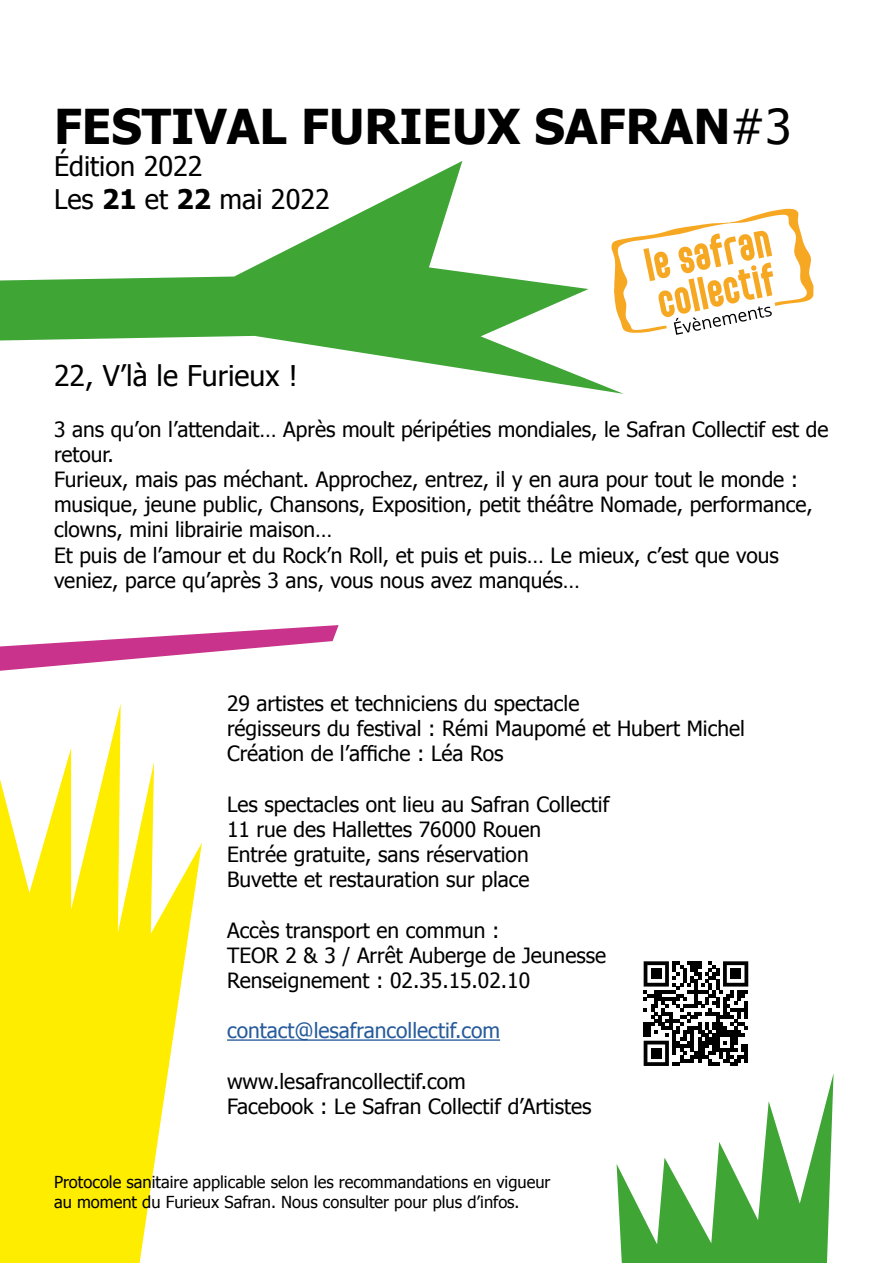
<style>
.page{position:relative;width:893px;height:1263px;background:#fff}
.page>*{position:absolute;margin:0;border:0;box-sizing:border-box;transform-origin:0 0}
.t1{font:700 48px "Tahoma";color:#000}
.t2{font:28.5px "Tahoma";color:#000}
.t3{font:27px/32.4px "Tahoma";color:#000}
.t4{font:21px/25.2px "Tahoma";color:#000}
.t5{font:21px "Tahoma";color:#275b9b}
.t6{font:16.5px/19.8px "Tahoma";color:#000}
.s1{font-weight:400}
.s2{font-weight:700}
</style>
<div class="page">
<svg style="left:0;top:625px;width:339px;height:46px"></svg>
<svg style="left:617px;top:1075px;width:216px;height:188px"></svg>
<svg style="left:0;top:704px;width:202px;height:559px;fill:#ffed00"></svg>
<hr style="left:227px;top:1039px;width:273px;height:2px;background:#275b9b">
<svg style="left:0;top:161px;width:624px;height:233px"></svg>
<svg style="left:609px;top:209px;width:205px;height:126px"></svg>
<svg style="left:644px;top:961px;width:104px;height:105px"></svg>
<div style="left:651px;top:968px;width:11px;height:11px;background:#000"></div>
<div style="left:730px;top:968px;width:11px;height:11px;background:#000"></div>
<div style="left:651px;top:1048px;width:11px;height:11px;background:#000"></div>
<h1 class="t1" style="left:54px;top:93px;width:739px">FESTIVAL FURIEUX SAFRAN<span class="s1">#3</span></h1>
<p class="t3" style="left:54px;top:149px;width:277px">Édition 2022<br>Les <span class="s2">21</span> et <span class="s2">22</span> mai 2022</p>
<h2 class="t2" style="left:54px;top:357px;width:246px">22, V’là le Furieux !</h2>
<p class="t4" style="left:54px;top:415px;width:776px">3 ans qu’on l’attendait… Après moult péripéties mondiales, le Safran Collectif est de retour.<br>Furieux, mais pas méchant. Approchez, entrez, il y en aura pour tout le monde : musique, jeune public, Chansons, Exposition, petit théâtre Nomade, performance, clowns, mini librairie maison…<br>Et puis de l’amour et du Rock’n Roll, et puis et puis… Le mieux, c’est que vous veniez, parce qu’après 3 ans, vous nous avez manqués…</p>
<p class="t4" style="left:227px;top:689px;width:519px">29 artistes et techniciens du spectacle<br>régisseurs du festival : Rémi Maupomé et Hubert Michel<br>Création de l’affiche : Léa Ros</p>
<p class="t4" style="left:227px;top:790px;width:384px">Les spectacles ont lieu au Safran Collectif 11 rue des Hallettes 76000 Rouen<br>Entrée gratuite, sans réservation<br>Buvette et restauration sur place</p>
<p class="t4" style="left:227px;top:916px;width:381px">Accès transport en commun :<br>TEOR 2 &amp; 3 / Arrêt Auberge de Jeunesse<br>Renseignement : 02.35.15.02.10</p>
<p class="t5" style="left:227px;top:1016px;width:275px">contact@lesafrancollectif.com</p>
<p class="t4" style="left:227px;top:1067px;width:366px">www.lesafrancollectif.com<br>Facebook : Le Safran Collectif d’Artistes</p>
<p class="t6" style="left:54px;top:1171px;width:498px">Protocole sanitaire applicable selon les recommandations en vigueur au moment du Furieux Safran. Nous consulter pour plus d’infos.</p>
</div>
